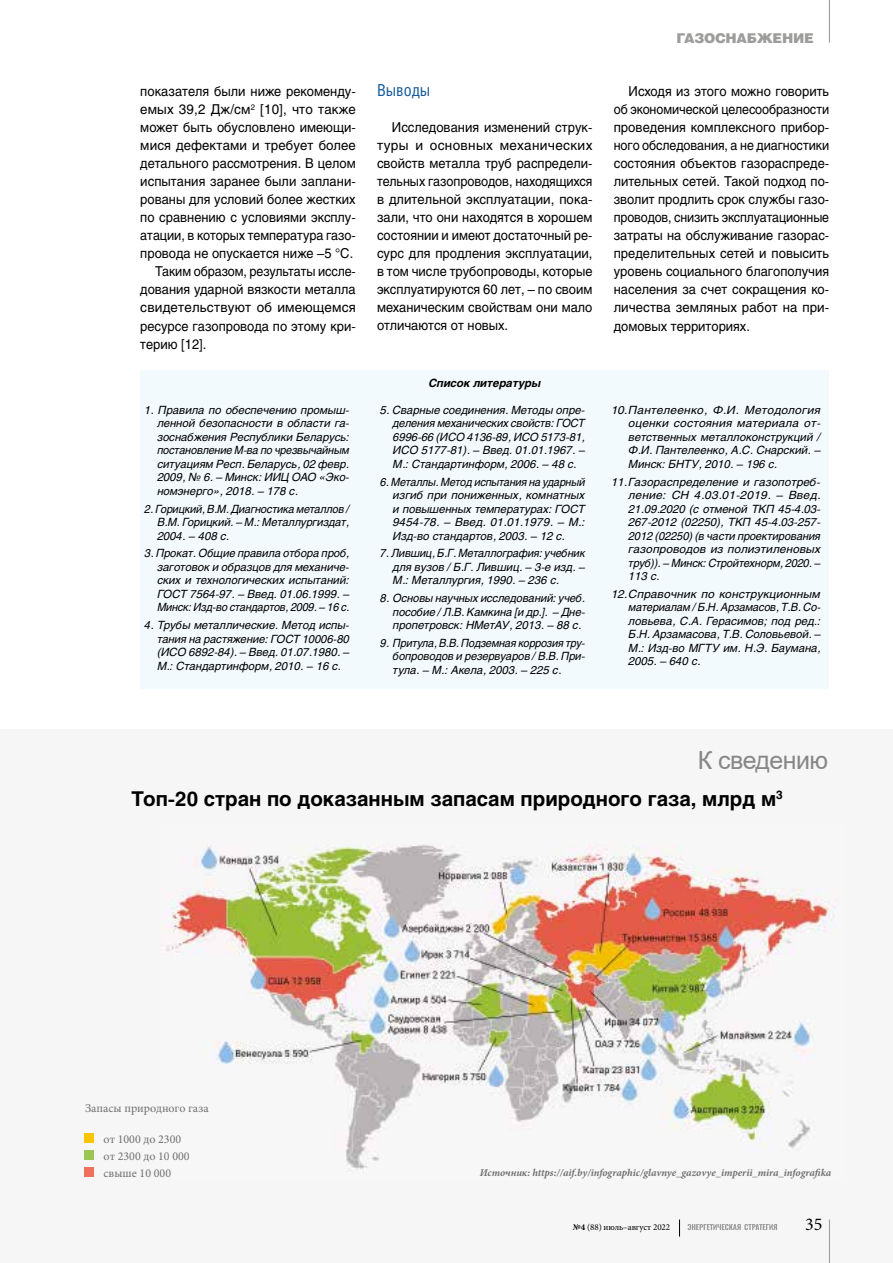
<style>
.page{position:relative;width:893px;height:1263px;background:#fff}
.page>*{position:absolute;margin:0;border:0;box-sizing:border-box;transform-origin:0 0}
.t1{font:24.9px "Arial";letter-spacing:-.02em;color:#878787}
.t2{font:700 20.25px "Helios C";color:#000}
.t3{font:18px "Minion Pro";color:#000}
.t4{font:16.5px "Helios Cond C";color:#145a9d}
.t5{font:13.5px/18px "Helios C";color:#000;text-align:justify;scale:.95 1}
.t6{font:13.5px "Helios C";color:#000}
.t7{font:13.5px "Helios C";color:#000;scale:.93 1}
.t8{font:13.5px "Helios C";color:#000;scale:.96 1}
.t9{font:13.5px "Helios Black C";letter-spacing:-.02em;color:#9d9d9c}
.t10{font:12px/17px "Minion Pro";color:#706f6f}
.t11{font:italic 11.25px/13.5px "Helios C";color:#000;text-align:justify}
.t12{font:italic 11.25px/13.5px "Helios C";color:#000;text-align:justify;scale:1.05 1}
.t13{font:italic 11.25px/13.5px "Helios C";color:#000;text-align:justify;scale:.95 1}
.t14{font:italic 11.25px/13.5px "Helios C";color:#000;text-align:justify;scale:.96 1}
.t15{font:italic 700 11.25px "Helios C";color:#000}
.t16{font:italic 700 10.5px "Minion Pro";letter-spacing:-.005em;color:#706f6f}
.t17{font:9px "Minion Pro";letter-spacing:-.01em;color:#000}
.s1{font-weight:700}
</style>
<div class="page">
<div style="left:140px;top:370px;width:689px;height:318px;background:#f2fafe"></div>
<div style="left:0;top:729px;width:893px;height:534px;background:#f7f6f7"></div>
<img style="left:161px;top:845px;width:675px;height:328px">
<div style="left:84px;top:1168px;width:9px;height:9px;background:#ee705d"></div>
<div style="left:84px;top:1151px;width:9px;height:9px;background:#9cc654"></div>
<div style="left:84px;top:1134px;width:9px;height:9px;background:#fbc601"></div>
<hr style="left:829px;top:1219px;width:1px;height:44px;background:#9d9d9c">
<svg style="left:679px;top:1219px;width:1px;height:17px"></svg>
<hr style="left:829px;top:0;width:1px;height:43px;background:#9d9d9c">
<svg style="left:688px;top:1224px;width:89px;height:6px"></svg>
<p class="t5" style="left:140px;top:82px;width:228px">показателя были ниже рекоменду-</p>
<p class="t6" style="left:140px;top:101px;width:217px">емых 39,2 Дж/см<sup>2</sup> [10], что также</p>
<p class="t5" style="left:140px;top:118px;width:228px">может быть обусловлено имеющи-</p>
<p class="t6" style="left:140px;top:137px;width:217px">мися дефектами и требует более</p>
<p class="t5" style="left:140px;top:154px;width:228px">детального рассмотрения. В целом</p>
<p class="t8" style="left:140px;top:173px;width:226px">испытания заранее были заплани-</p>
<p class="t5" style="left:140px;top:190px;width:228px">рованы для условий более жестких</p>
<p class="t5" style="left:140px;top:208px;width:227px">по сравнению с условиями эксплу-</p>
<p class="t7" style="left:140px;top:228px;width:233px">атации, в которых температура газо-</p>
<p class="t5" style="left:140px;top:244px;width:226px">провода не опускается ниже –5 °С.</p>
<p class="t7" style="left:155px;top:264px;width:217px">Таким образом, результаты иссле-</p>
<p class="t5" style="left:140px;top:280px;width:228px">дования ударной вязкости металла</p>
<p class="t6" style="left:140px;top:300px;width:217px">свидетельствуют об имеющемся</p>
<p class="t5" style="left:140px;top:317px;width:228px">ресурсе газопровода по этому кри-</p>
<p class="t5" style="left:140px;top:335px;width:71px">терию [12].</p>
<p class="t11" style="left:157px;top:403px;width:194px;text-indent:-13px">1. Правила по обеспечению промыш&shy;ленной безопасности в области га&shy;зоснабжения Республики Беларусь: постановление М-ва по чрезвычайным ситуациям Респ. Беларусь, 02 февр.<br>2009, № 6. – Минск: ИИЦ ОАО «Эко&shy;номэнерго», 2018. – 178 с.</p>
<p class="t14" style="left:157px;top:502px;width:202px;text-indent:-13px">2. Горицкий, В.М. Диагностика металлов / В.М. Горицкий. – М.: Металлургиздат, 2004. – 408 с.</p>
<p class="t11" style="left:157px;top:546px;width:194px;text-indent:-13px">3. Прокат. Общие правила отбора проб, заготовок и образцов для механиче&shy;ских и технологических испытаний:<br>ГОСТ 7564-97. – Введ. 01.06.1999. – Минск: Изд-во стандартов, 2009. – 16 с.</p>
<p class="t11" style="left:157px;top:618px;width:194px;text-indent:-13px">4. Трубы металлические. Метод испы&shy;тания на растяжение: ГОСТ 10006-80 (ИСО 6892-84). – Введ. 01.07.1980. – М.: Стандартинформ, 2010. – 16 с.</p>
<p class="t4" style="left:377px;top:80px;width:55px">Выводы</p>
<p class="t5" style="left:377px;top:118px;width:228px;text-indent:15px">Исследования изменений струк&shy;туры и основных механических свойств металла труб распредели&shy;тельных газопроводов, находящихся в длительной эксплуатации, пока&shy;зали, что они находятся в хорошем состоянии и имеют достаточный ре&shy;сурс для продления эксплуатации, в том числе трубопроводы, которые эксплуатируются 60 лет, – по своим механическим свойствам они мало отличаются от новых.</p>
<p class="t15" style="left:429px;top:377px;width:114px">Список литературы</p>
<p class="t11" style="left:393px;top:403px;width:194px;text-indent:-13px">5. Сварные соединения. Методы опре&shy;деления механических свойств: ГОСТ 6996-66 (ИСО 4136-89, ИСО 5173-81, ИСО 5177-81). – Введ. 01.01.1967. – М.: Стандартинформ, 2006. – 48 с.</p>
<p class="t13" style="left:393px;top:475px;width:204px;text-indent:-13px">6. Металлы. Метод испытания на ударный изгиб при пониженных, комнатных и повышенных температурах: ГОСТ 9454-78. – Введ. 01.01.1979. – М.:<br>Изд-во стандартов, 2003. – 12 с.</p>
<p class="t14" style="left:393px;top:546px;width:202px;text-indent:-13px">7. Лившиц, Б.Г. Металлография: учебник для вузов / Б.Г. Лившиц. – 3-е изд. – М.: Металлургия, 1990. – 236 с.</p>
<p class="t11" style="left:393px;top:591px;width:194px;text-indent:-13px">8. Основы научных исследований: учеб. пособие / Л.В. Камкина [и др.]. – Дне&shy;пропетровск: НМетАУ, 2013. – 88 с.</p>
<p class="t13" style="left:393px;top:636px;width:204px;text-indent:-13px">9. Притула, В.В. Подземная коррозия тру&shy;бопроводов и резервуаров / В.В. При&shy;тула. – М.: Акела, 2003. – 225 с.</p>
<p class="t9" style="left:677px;top:29px;width:139px">ГАЗОСНАБЖЕНИЕ</p>
<p class="t5" style="left:614px;top:82px;width:228px;text-indent:15px">Исходя из этого можно говорить об экономической целесообразности проведения комплексного прибор&shy;ного обследования, а не диагностики состояния объектов газораспреде&shy;лительных сетей. Такой подход по&shy;зволит продлить срок службы газо&shy;проводов, снизить эксплуатационные затраты на обслуживание газорас&shy;пределительных сетей и повысить уровень социального благополучия населения за счет сокращения ко&shy;личества земляных работ на при&shy;домовых территориях.</p>
<p class="t12" style="left:629px;top:403px;width:184px;text-indent:-17px">10.Пантелеенко, Ф.И. Методология оценки состояния материала от&shy;ветственных металлоконструкций / Ф.И. Пантелеенко, А.С. Снарский. – Минск: БНТУ, 2010. – 196 с.</p>
<p class="t11" style="left:629px;top:475px;width:194px;text-indent:-17px">11.Газораспределение и газопотреб&shy;ление: СН 4.03.01-2019. – Введ.<br>21.09.2020 (с отменой ТКП 45-4.03- 267-2012 (02250), ТКП 45-4.03-257- 2012 (02250) (в части проектирования газопроводов из полиэтиленовых труб)). – Минск: Стройтехнорм, 2020. – 113 с.</p>
<p class="t12" style="left:629px;top:587px;width:184px;text-indent:-17px">12.Справочник по конструкционным материалам / Б.Н. Арзамасов, Т.В. Со&shy;ловьева, С.А. Герасимов; под ред.:<br>Б.Н. Арзамасова, Т.В. Соловьевой. – М.: Изд-во МГТУ им. Н.Э. Баумана, 2005. – 640 с.</p>
<h1 class="t1" style="left:698px;top:743px;width:132px">К сведению</h1>
<h2 class="t2" style="left:131px;top:786px;width:653px">Топ-20 стран по доказанным запасам природного газа, млрд м<sup>3</sup></h2>
<p class="t10" style="left:85px;top:1100px;width:125px">Запасы природного газа</p>
<p class="t10" style="left:104px;top:1131px;width:88px">от 1000 до 2300 от 2300 до 10 000 свыше 10 000</p>
<p class="t16" style="left:480px;top:1165px;width:353px">Источник: https://aif.by/infographic/glavnye_gazovye_imperii_mira_infografika</p>
<p class="t17" style="left:573px;top:1221px;width:99px"><span class="s1">№4</span> (88) июль–август 2022</p>
<h3 class="t3" style="left:805px;top:1212px;width:19px">35</h3>
</div>
